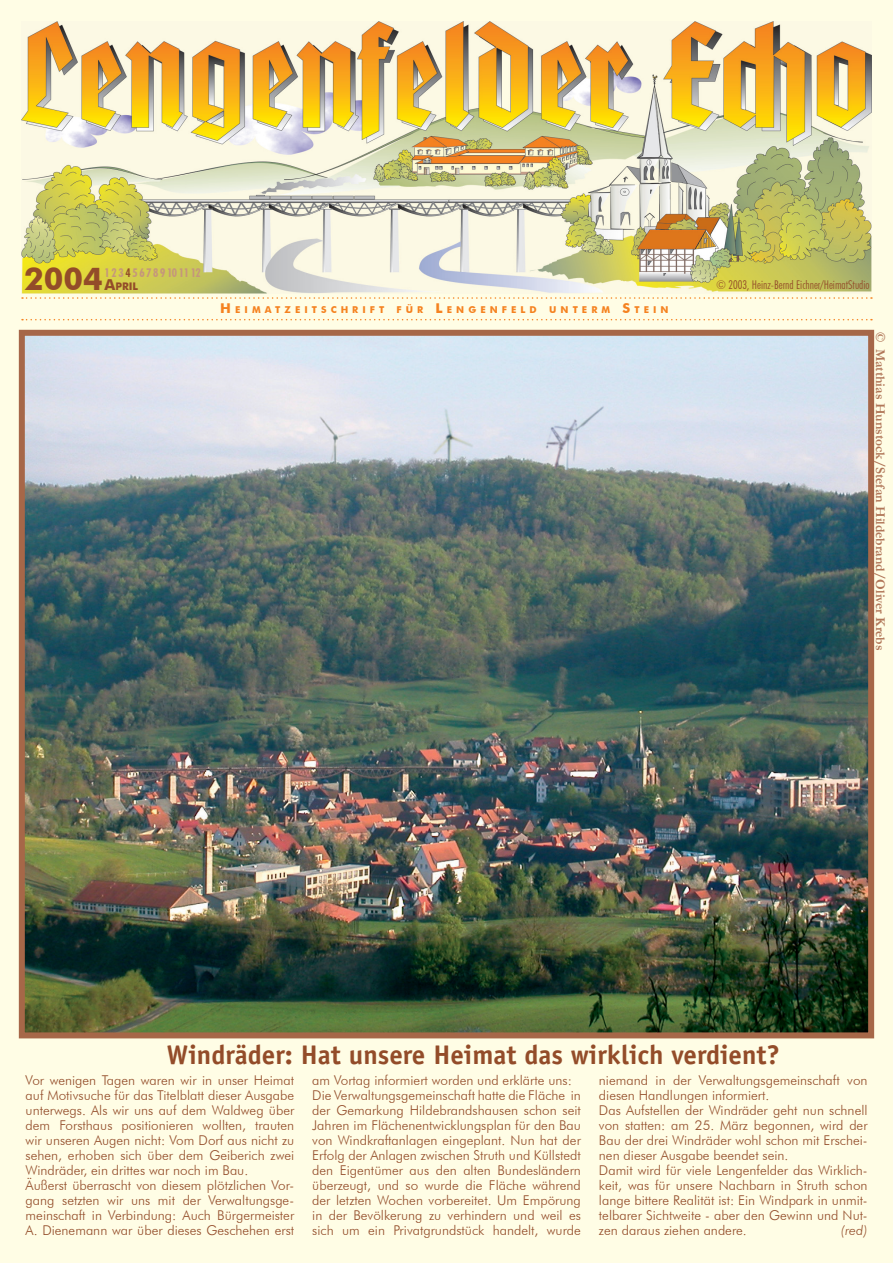
<style>
.page{position:relative;width:893px;height:1263px;background:#fffde5}
.page>*{position:absolute;margin:0;border:0;box-sizing:border-box;transform-origin:0 0}
.t1{font:700 31.5px "Futura BT";color:#934c29}
.t2{font:700 27px "Officina Sans";color:#934c29}
.t3{font:300 13.5px/15px "Futura BT";color:#934c29}
.t4{font:700 13.5px "Garamond";color:#b17759}
.t5{font:italic 300 13.5px "Futura BT";color:#934c29}
.t6{font:300 condensed 12px "Futura BT";color:#934c29}
.t7{font:700 condensed 12px "Futura BT";letter-spacing:.05em;color:#c5967c}
.t8{font:700 9.45px "Futura BT";letter-spacing:.43em;color:#f58220}
.s1{font-size:15px}
.s2{font-size:10.5px}
.s3{color:#934c29}
.s4{font-size:13.5px}
</style>
<div class="page">
<img style="left:21px;top:21px;width:851px;height:272px">
<svg style="left:22px;top:297px;width:850px;height:2px"></svg>
<svg style="left:22px;top:319px;width:850px;height:1px"></svg>
<img style="left:26px;top:337px;width:841px;height:694px">
<div style="left:19px;top:330px;width:855px;height:708px;border:6px solid #a66748"></div>
<h1 class="t1" style="left:24px;top:260px;width:115px">2004<span class="s1">A</span><span class="s2">PRIL</span></h1>
<p class="t7" style="left:105px;top:265px;width:98px">1 23<span class="s3">4</span> 5 6 7 8 9 1011 12</p>
<p class="t8" style="left:220px;top:304px;width:165px"><span class="s4">H</span>EIMATZEITSCHRIFT</p>
<p class="t8" style="left:397px;top:304px;width:142px">FÜR <span class="s4">L</span>ENGENFELD</p>
<p class="t8" style="left:549px;top:304px;width:121px">UNTERM <span class="s4">S</span>TEIN</p>
<p class="t6" style="left:716px;top:277px;width:155px">© 2003, Heinz-Bernd Eichner/HeimatStudio</p>
<p class="t4" style="left:890px;top:332px;width:320px;rotate:90deg">© Matthias Hunstock/Stefan Hildebrand/Oliver Krebs</p>
<h2 class="t2" style="left:167px;top:1038px;width:615px">Windräder: Hat unsere Heimat das wirklich verdient?</h2>
<p class="t3" style="left:26px;top:1072px;width:270px">Vor wenigen Tagen waren wir in unser Heimat auf Motivsuche für das Titelblatt dieser Ausgabe unterwegs. Als wir uns auf dem Waldweg über dem Forsthaus positionieren wollten, trauten wir unseren Augen nicht: Vom Dorf aus nicht zu sehen, erhoben sich über dem Geiberich zwei Windräder, ein drittes war noch im Bau.<br>Äußerst überrascht von diesem plötzlichen Vor&shy;gang setzten wir uns mit der Verwaltungsge&shy;meinschaft in Verbindung: Auch Bürgermeister A. Dienemann war über dieses Geschehen erst</p>
<p class="t3" style="left:312px;top:1072px;width:270px">am Vortag informiert worden und erklärte uns:<br>Die Verwaltungsgemeinschaft hatte die Fläche in der Gemarkung Hildebrandshausen schon seit Jahren im Flächenentwicklungsplan für den Bau von Windkraftanlagen eingeplant. Nun hat der Erfolg der Anlagen zwischen Struth und Küllstedt den Eigentümer aus den alten Bundesländern überzeugt, und so wurde die Fläche während der letzten Wochen vorbereitet. Um Empörung in der Bevölkerung zu verhindern und weil es sich um ein Privatgrundstück handelt, wurde</p>
<p class="t3" style="left:599px;top:1072px;width:270px">niemand in der Verwaltungsgemeinschaft von diesen Handlungen informiert.<br>Das Aufstellen der Windräder geht nun schnell von statten: am 25. März begonnen, wird der Bau der drei Windräder wohl schon mit Erschei&shy;nen dieser Ausgabe beendet sein.<br>Damit wird für viele Lengenfelder das Wirklich&shy;keit, was für unsere Nachbarn in Struth schon lange bittere Realität ist: Ein Windpark in unmit&shy;telbarer Sichtweite - aber den Gewinn und Nut&shy;zen daraus ziehen andere.</p>
<p class="t5" style="left:841px;top:1222px;width:28px">(red)</p>
</div>
